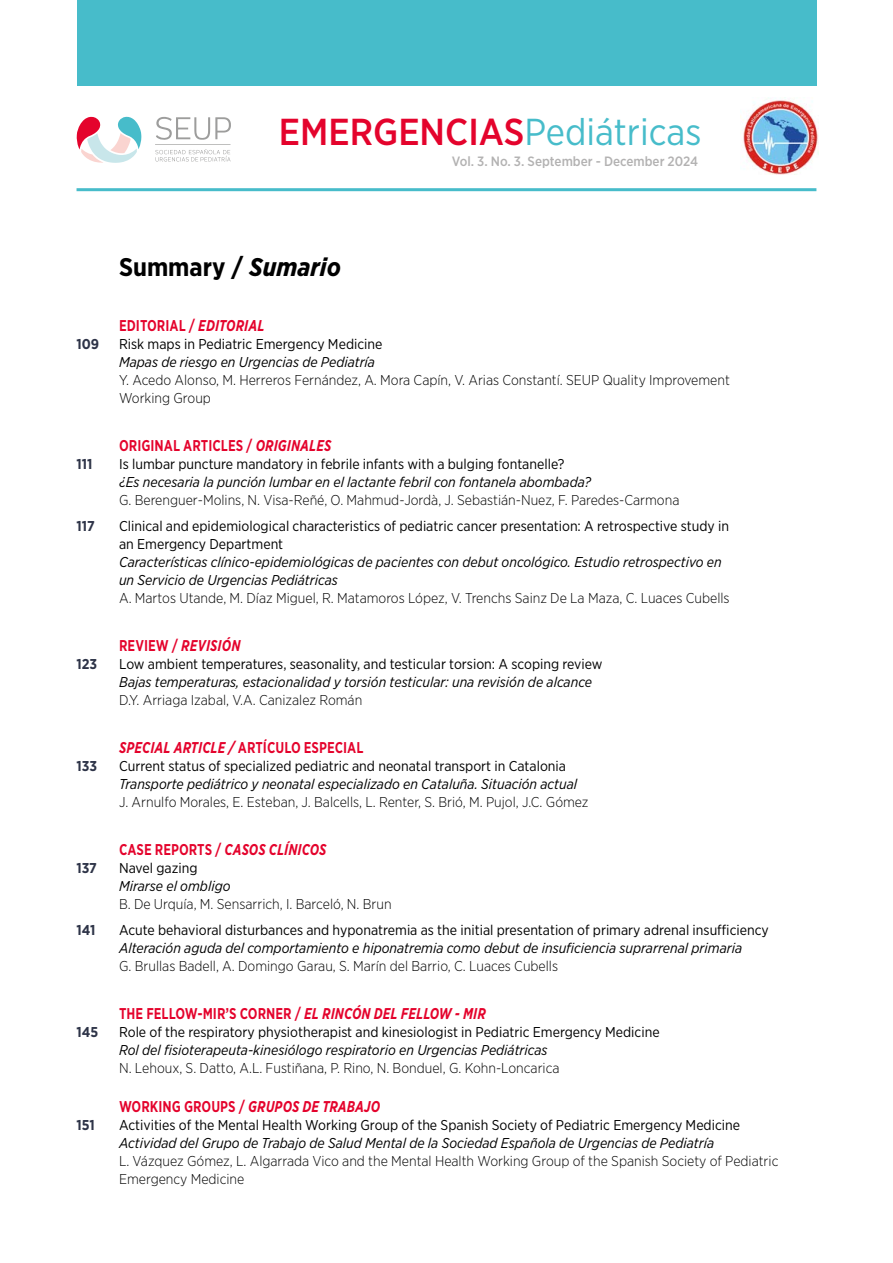
<style>
.page{position:relative;width:893px;height:1263px;background:#fff}
.page>*{position:absolute;margin:0;border:0;box-sizing:border-box;transform-origin:0 0}
.t1{font:500 37.5px "Gotham Narrow";color:#e4032c}
.t2{font:700 25.5px "Gotham Narrow";color:#000}
.t3{font:700 15px "Gotham Narr S Sm";color:#e4032c;scale:.85 1}
.t4{font:italic 700 15px "Gotham Narr S Sm";color:#e4032c;scale:.85 1}
.t5{font:300 14.25px/18px "Gotham Narrow";color:#000}
.t6{font:14.25px/18px "Gotham Narrow";color:#000}
.t7{font:italic 14.25px/18px "Gotham Narrow";color:#000}
.t8{font:700 14.25px "Gotham Narrow";color:#2d3347}
.t9{font:500 13.5px "Gotham Narrow";color:#b3b2b2}
.s1{font-weight:400;color:#47bcca}
.s2{font-style:italic}
.s3{font-style:normal}
</style>
<div class="page">
<hr style="left:77px;top:188px;width:739px;height:3px;background:#47bcca">
<img style="left:743px;top:100px;width:76px;height:75px">
<svg style="left:77px;top:116px;width:64px;height:47px"></svg>
<svg style="left:155px;top:117px;width:76px;height:45px"></svg>
<div style="left:77px;top:0;width:739px;height:85px;background:#47bcca"></div>
<h1 class="t1" style="left:279px;top:108px;width:424px">EMERGENCIAS<span class="s1">Pediátricas</span></h1>
<h2 class="t2" style="left:119px;top:250px;width:224px">Summary / <span class="s2">Sumario</span></h2>
<p class="t3" style="left:119px;top:315px;width:173px">EDITORIAL / <span class="s2">EDITORIAL</span></p>
<p class="t9" style="left:452px;top:153px;width:248px">Vol. 3. No. 3. September - December 2024</p>
<p class="t8" style="left:77px;top:335px;width:24px">109</p>
<p class="t6" style="left:119px;top:335px;width:265px">Risk maps in Pediatric Emergency Medicine</p>
<p class="t7" style="left:119px;top:353px;width:258px">Mapas de riesgo en Urgencias de Pediatría</p>
<p class="t5" style="left:119px;top:371px;width:612px">Y. Acedo Alonso, M. Herreros Fernández, A. Mora Capín, V. Arias Constantí. SEUP Quality Improvement<br>Working Group</p>
<p class="t3" style="left:119px;top:435px;width:251px">ORIGINAL ARTICLES / <span class="s2">ORIGINALES</span></p>
<p class="t8" style="left:77px;top:454px;width:17px">111</p>
<p class="t6" style="left:119px;top:454px;width:447px">Is lumbar puncture mandatory in febrile infants with a bulging fontanelle?</p>
<p class="t7" style="left:119px;top:472px;width:474px">¿Es necesaria la punción lumbar en el lactante febril con fontanela abombada?</p>
<p class="t5" style="left:119px;top:490px;width:562px">G. Berenguer-Molins, N. Visa-Reñé, O. Mahmud-Jordà, J. Sebastián-Nuez, F. Paredes-Carmona</p>
<p class="t8" style="left:77px;top:517px;width:20px">117</p>
<p class="t6" style="left:119px;top:517px;width:611px">Clinical and epidemiological characteristics of pediatric cancer presentation: A retrospective study in an Emergency Department</p>
<p class="t7" style="left:119px;top:553px;width:604px">Características clínico-epidemiológicas de pacientes con debut oncológico. Estudio retrospectivo en un Servicio de Urgencias Pediátricas</p>
<p class="t5" style="left:119px;top:589px;width:612px">A. Martos Utande, M. Díaz Miguel, R. Matamoros López, V. Trenchs Sainz De La Maza, C. Luaces Cubells</p>
<p class="t4" style="left:119px;top:635px;width:144px"><span class="s3">REVIEW /</span> REVISIÓN</p>
<p class="t8" style="left:77px;top:655px;width:22px">123</p>
<p class="t6" style="left:119px;top:655px;width:485px">Low ambient temperatures, seasonality, and testicular torsion: A scoping review</p>
<p class="t7" style="left:119px;top:673px;width:475px">Bajas temperaturas, estacionalidad y torsión testicular: una revisión de alcance</p>
<p class="t5" style="left:119px;top:691px;width:245px">D.Y. Arriaga Izabal, V.A. Canizalez Román</p>
<p class="t3" style="left:119px;top:737px;width:289px"><span class="s2">SPECIAL ARTICLE /</span> ARTÍCULO ESPECIAL</p>
<p class="t8" style="left:77px;top:757px;width:22px">133</p>
<p class="t6" style="left:119px;top:756px;width:449px">Current status of specialized pediatric and neonatal transport in Catalonia</p>
<p class="t7" style="left:119px;top:774px;width:460px">Transporte pediátrico y neonatal especializado en Cataluña. Situación actual</p>
<p class="t5" style="left:119px;top:792px;width:471px">J. Arnulfo Morales, E. Esteban, J. Balcells, L. Renter, S. Brió, M. Pujol, J.C. Gómez</p>
<p class="t4" style="left:119px;top:839px;width:246px"><span class="s3">CASE REPORTS /</span> CASOS CLÍNICOS</p>
<p class="t8" style="left:77px;top:858px;width:22px">137</p>
<p class="t6" style="left:119px;top:858px;width:80px">Navel gazing</p>
<p class="t7" style="left:119px;top:876px;width:113px">Mirarse el ombligo</p>
<p class="t5" style="left:119px;top:894px;width:274px">B. De Urquía, M. Sensarrich, I. Barceló, N. Brun</p>
<p class="t8" style="left:77px;top:921px;width:20px">141</p>
<p class="t6" style="left:119px;top:921px;width:651px">Acute behavioral disturbances and hyponatremia as the initial presentation of primary adrenal insufficiency</p>
<p class="t7" style="left:119px;top:939px;width:625px">Alteración aguda del comportamiento e hiponatremia como debut de insuficiencia suprarrenal primaria</p>
<p class="t5" style="left:119px;top:957px;width:441px">G. Brullas Badell, A. Domingo Garau, S. Marín del Barrio, C. Luaces Cubells</p>
<p class="t3" style="left:119px;top:1003px;width:433px">THE FELLOW-MIR’S CORNER / <span class="s2">EL RINCÓN DEL FELLOW - MIR</span></p>
<p class="t8" style="left:77px;top:1023px;width:23px">145</p>
<p class="t6" style="left:119px;top:1022px;width:542px">Role of the respiratory physiotherapist and kinesiologist in Pediatric Emergency Medicine</p>
<p class="t7" style="left:119px;top:1040px;width:430px">Rol del fisioterapeuta-kinesiólogo respiratorio en Urgencias Pediátricas</p>
<p class="t5" style="left:119px;top:1058px;width:442px">N. Lehoux, S. Datto, A.L. Fustiñana, P. Rino, N. Bonduel, G. Kohn-Loncarica</p>
<p class="t4" style="left:119px;top:1096px;width:309px"><span class="s3">WORKING GROUPS /</span> GRUPOS DE TRABAJO</p>
<p class="t8" style="left:77px;top:1116px;width:20px">151</p>
<p class="t6" style="left:119px;top:1116px;width:623px">Activities of the Mental Health Working Group of the Spanish Society of Pediatric Emergency Medicine</p>
<p class="t7" style="left:119px;top:1134px;width:597px">Actividad del Grupo de Trabajo de Salud Mental de la Sociedad Española de Urgencias de Pediatría</p>
<p class="t5" style="left:119px;top:1152px;width:661px">L. Vázquez Gómez, L. Algarrada Vico and the Mental Health Working Group of the Spanish Society of Pediatric<br>Emergency Medicine</p>
</div>
